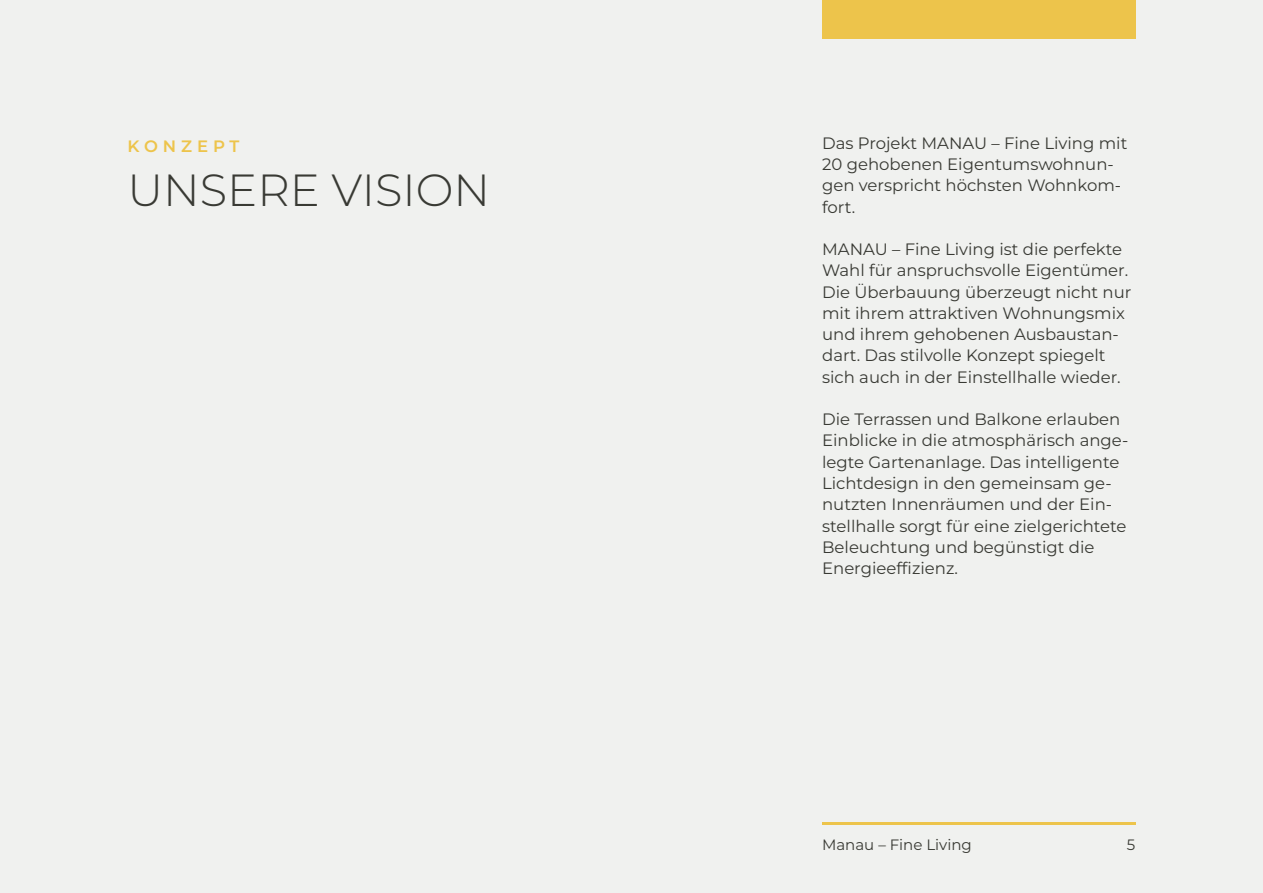
<style>
.page{position:relative;width:1263px;height:893px;background:#f0f1ef}
.page>*{position:absolute;margin:0;border:0;box-sizing:border-box;transform-origin:0 0}
.Überschriften{font:300 45px "Montserrat";color:#393a34}
.Lauftext{font:16.5px/21.3px "Montserrat";color:#393a34}
.t1{font:600 16.5px "Montserrat";letter-spacing:.3em;color:#edc44b}
.t2{font:15px "Montserrat";color:#393a34}
</style>
<div class="page">
<hr style="left:822px;top:822px;width:313px;height:2px;background:#edc44b">
<div style="left:822px;top:0;width:313px;height:38px;background:#edc44b"></div>
<p class="t1" style="left:128px;top:135px;width:113px">KONZEPT</p>
<p class="Überschriften" style="left:128px;top:160px;width:364px">UNSERE VISION</p>
<p class="Lauftext" style="left:822px;top:132px;width:307px">Das Projekt MANAU – Fine Living mit<br>20 gehobenen Eigentumswohnun&shy;gen verspricht höchsten Wohnkom&shy;fort.</p>
<p class="Lauftext" style="left:822px;top:238px;width:308px">MANAU – Fine Living ist die perfekte<br>Wahl für anspruchsvolle Eigentümer.</p>
<p class="Lauftext" style="left:822px;top:281px;width:311px">Die Überbauung überzeugt nicht nur mit ihrem attraktiven Wohnungsmix und ihrem gehobenen Ausbaustan&shy;dart. Das stilvolle Konzept spiegelt sich auch in der Einstellhalle wieder.</p>
<p class="Lauftext" style="left:822px;top:408px;width:308px">Die Terrassen und Balkone erlauben Einblicke in die atmosphärisch ange&shy;legte Gartenanlage. Das intelligente Lichtdesign in den gemeinsam ge&shy;nutzten Innenräumen und der Ein&shy;stellhalle sorgt für eine zielgerichtete Beleuchtung und begünstigt die Energieeffizienz.</p>
<p class="t2" style="left:822px;top:835px;width:151px">Manau – Fine Living</p>
<p class="t2" style="left:1127px;top:835px;width:10px">5</p>
</div>
